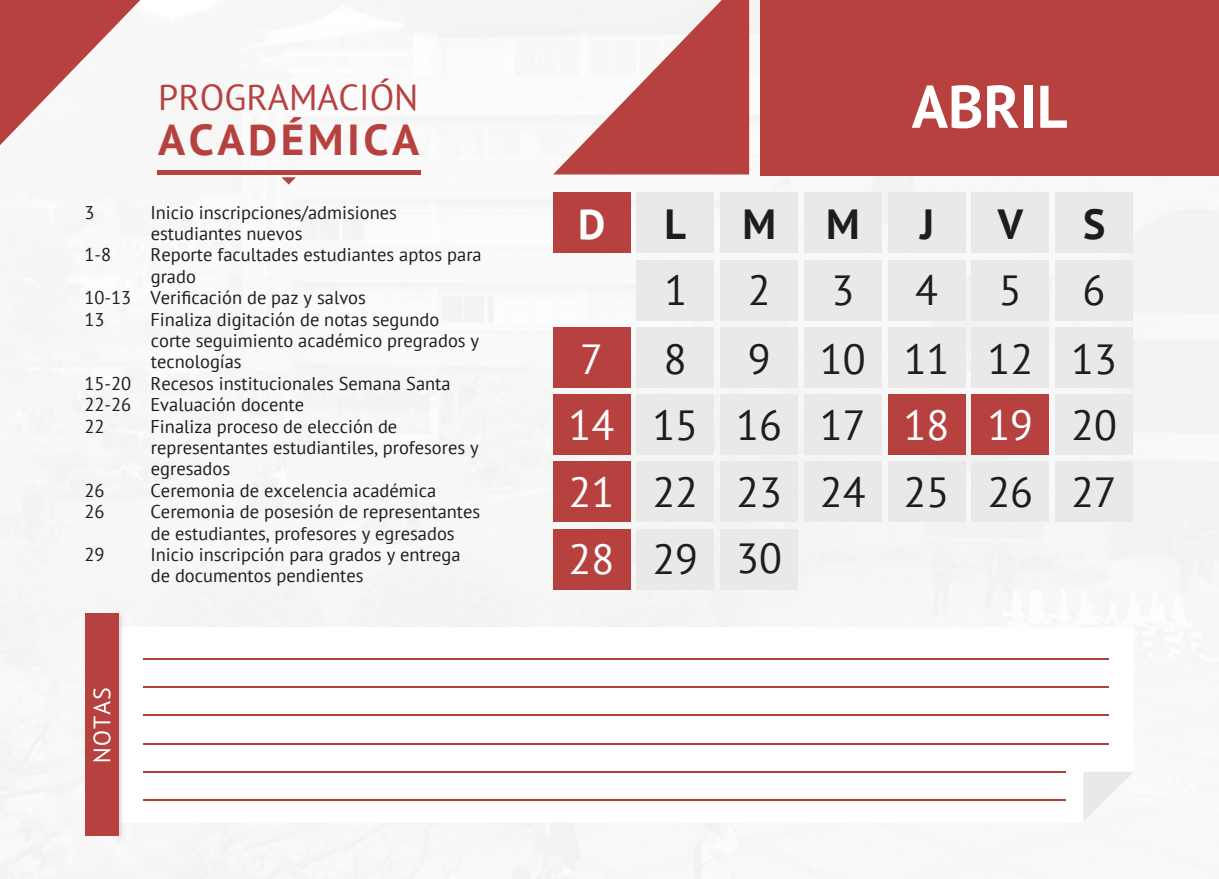
<style>
.page{position:relative;width:1219px;height:879px;background:#fff}
.page>*{position:absolute;margin:0;border:0;box-sizing:border-box;transform-origin:0 0}
.t1{font:700 60px "PT Sans";color:#fff}
.t2{font:700 43.2px "PT Sans";letter-spacing:.075em;color:#b6413e;scale:1.04 1}
.t3{font:42px/67px "PT Sans";color:#1d1d1b}
.t4{font:700 42px "PT Sans";color:#1d1d1b}
.t5{font:700 42px "PT Sans";color:#fff}
.t6{font:42px "PT Sans";color:#fff}
.t7{font:36px "PT Sans";color:#b6413e}
.t8{font:18.4px/21.4px "PT Sans";color:#1d1d1b}
.s1{color:#fff}
</style>
<div class="page">
<img style="left:0;top:0;width:1219px;height:879px">
<div style="left:760px;top:0;width:459px;height:176px;background:#b6413e"></div>
<svg style="left:553px;top:0;width:196px;height:174px"></svg>
<svg style="left:0;top:0;width:140px;height:145px"></svg>
<svg style="left:281px;top:177px;width:15px;height:8px"></svg>
<hr style="left:157px;top:170px;width:264px;height:4px;background:#b6413e">
<div style="left:553px;top:193px;width:77px;height:60px;background:#b6413e"></div>
<div style="left:637px;top:193px;width:77px;height:60px;background:#e9e9e9"></div>
<div style="left:720px;top:193px;width:78px;height:60px;background:#e9e9e9"></div>
<div style="left:804px;top:193px;width:77px;height:60px;background:#e9e9e9"></div>
<div style="left:888px;top:193px;width:77px;height:60px;background:#e9e9e9"></div>
<div style="left:972px;top:193px;width:77px;height:60px;background:#e9e9e9"></div>
<div style="left:1055px;top:193px;width:78px;height:60px;background:#e9e9e9"></div>
<div style="left:637px;top:260px;width:77px;height:60px;background:#e9e9e9"></div>
<div style="left:720px;top:260px;width:78px;height:60px;background:#e9e9e9"></div>
<div style="left:804px;top:260px;width:77px;height:60px;background:#e9e9e9"></div>
<div style="left:888px;top:260px;width:77px;height:60px;background:#e9e9e9"></div>
<div style="left:972px;top:260px;width:77px;height:60px;background:#e9e9e9"></div>
<div style="left:1055px;top:260px;width:78px;height:60px;background:#e9e9e9"></div>
<div style="left:553px;top:327px;width:77px;height:61px;background:#b6413e"></div>
<div style="left:637px;top:327px;width:77px;height:61px;background:#e9e9e9"></div>
<div style="left:720px;top:327px;width:78px;height:61px;background:#e9e9e9"></div>
<div style="left:804px;top:327px;width:77px;height:61px;background:#e9e9e9"></div>
<div style="left:888px;top:327px;width:77px;height:61px;background:#e9e9e9"></div>
<div style="left:972px;top:327px;width:77px;height:61px;background:#e9e9e9"></div>
<div style="left:1055px;top:327px;width:78px;height:61px;background:#e9e9e9"></div>
<div style="left:553px;top:394px;width:77px;height:61px;background:#b6413e"></div>
<div style="left:637px;top:394px;width:77px;height:61px;background:#e9e9e9"></div>
<div style="left:720px;top:394px;width:78px;height:61px;background:#e9e9e9"></div>
<div style="left:804px;top:394px;width:77px;height:61px;background:#e9e9e9"></div>
<div style="left:888px;top:394px;width:77px;height:61px;background:#b6413e"></div>
<div style="left:972px;top:394px;width:77px;height:61px;background:#b6413e"></div>
<div style="left:1055px;top:394px;width:78px;height:61px;background:#e9e9e9"></div>
<div style="left:553px;top:461px;width:77px;height:61px;background:#b6413e"></div>
<div style="left:637px;top:461px;width:77px;height:61px;background:#e9e9e9"></div>
<div style="left:720px;top:461px;width:78px;height:61px;background:#e9e9e9"></div>
<div style="left:804px;top:461px;width:77px;height:61px;background:#e9e9e9"></div>
<div style="left:888px;top:461px;width:77px;height:61px;background:#e9e9e9"></div>
<div style="left:972px;top:461px;width:77px;height:61px;background:#e9e9e9"></div>
<div style="left:1055px;top:461px;width:78px;height:61px;background:#e9e9e9"></div>
<div style="left:553px;top:529px;width:77px;height:60px;background:#b6413e"></div>
<div style="left:637px;top:529px;width:77px;height:60px;background:#e9e9e9"></div>
<div style="left:720px;top:529px;width:78px;height:60px;background:#e9e9e9"></div>
<svg style="left:193px;top:627px;width:941px;height:195px"></svg>
<svg style="left:1083px;top:771px;width:51px;height:51px"></svg>
<div style="left:46px;top:542px;width:147px;height:337px;background:#f7f7f6"></div>
<img style="left:119px;top:627px;width:74px;height:195px">
<div style="left:85px;top:613px;width:34px;height:223px;background:#b6413e"></div>
<hr style="left:144px;top:658px;width:965px;height:1px;background:#af4234">
<hr style="left:144px;top:686px;width:965px;height:2px;background:#af4234">
<hr style="left:144px;top:715px;width:965px;height:1px;background:#af4234">
<hr style="left:144px;top:743px;width:965px;height:1px;background:#af4234">
<hr style="left:144px;top:771px;width:922px;height:2px;background:#af4234">
<hr style="left:144px;top:800px;width:922px;height:1px;background:#af4234">
<svg style="left:93px;top:688px;width:18px;height:73px"></svg>
<h3 class="t7" style="left:158px;top:74px;width:262px">PROGRAMACIÓN</h3>
<h2 class="t2" style="left:158px;top:111px;width:252px">ACADÉMICA</h2>
<p class="t8" style="left:84px;top:201px;width:12px">3</p>
<p class="t8" style="left:150px;top:201px;width:248px">Inicio inscripciones/admisiones estudiantes nuevos</p>
<p class="t8" style="left:84px;top:244px;width:28px">1-8</p>
<p class="t8" style="left:150px;top:244px;width:333px">Reporte facultades estudiantes aptos para</p>
<p class="t8" style="left:151px;top:265px;width:47px">grado</p>
<p class="t8" style="left:84px;top:287px;width:283px">10-13 Verificación de paz y salvos</p>
<p class="t8" style="left:84px;top:308px;width:22px">13</p>
<p class="t8" style="left:150px;top:308px;width:290px">Finaliza digitación de notas segundo</p>
<p class="t8" style="left:151px;top:329px;width:330px">corte seguimiento académico pregrados y</p>
<p class="t8" style="left:151px;top:351px;width:92px">tecnologías</p>
<p class="t8" style="left:84px;top:372px;width:368px">15-20 Recesos institucionales Semana Santa</p>
<p class="t8" style="left:84px;top:394px;width:221px">22-26 Evaluación docente</p>
<p class="t8" style="left:84px;top:415px;width:22px">22</p>
<p class="t8" style="left:150px;top:415px;width:330px">Finaliza proceso de elección de representantes estudiantiles, profesores y egresados</p>
<p class="t8" style="left:84px;top:479px;width:22px">26</p>
<p class="t8" style="left:150px;top:479px;width:287px">Ceremonia de excelencia académica</p>
<p class="t8" style="left:84px;top:501px;width:22px">26</p>
<p class="t8" style="left:150px;top:501px;width:331px">Ceremonia de posesión de representantes de estudiantes, profesores y egresados</p>
<p class="t8" style="left:84px;top:543px;width:22px">29</p>
<p class="t8" style="left:150px;top:543px;width:312px">Inicio inscripción para grados y entrega de documentos pendientes</p>
<h1 class="t1" style="left:912px;top:67px;width:157px">ABRIL</h1>
<h3 class="t5" style="left:578px;top:196px;width:29px">D</h3>
<h3 class="t4" style="left:665px;top:196px;width:23px">L</h3>
<h3 class="t4" style="left:742px;top:196px;width:119px">M M</h3>
<h3 class="t4" style="left:920px;top:196px;width:16px">J</h3>
<h3 class="t4" style="left:998px;top:196px;width:27px">V</h3>
<h3 class="t4" style="left:1083px;top:196px;width:24px">S</h3>
<h3 class="t3" style="left:748px;top:256px;width:24px">2</h3>
<h3 class="t3" style="left:665px;top:256px;width:24px">1</h3>
<h3 class="t3" style="left:831px;top:256px;width:24px">3</h3>
<h3 class="t3" style="left:915px;top:256px;width:24px">4</h3>
<h3 class="t3" style="left:999px;top:256px;width:24px">5</h3>
<h3 class="t3" style="left:736px;top:256px;width:382px;text-indent:346px">6<br>9 10 11 12 13<br>16 17 <span class="s1">18 19</span> 20<br>23 24 25 26 27<br>30</h3>
<h3 class="t3" style="left:569px;top:325px;width:131px;line-height:66.4px;text-indent:95px">8<br><span class="s1">14</span> 15<br><span class="s1">21</span> 22<br><span class="s1">28</span> 29</h3>
<h3 class="t6" style="left:580px;top:332px;width:24px">7</h3>
</div>
